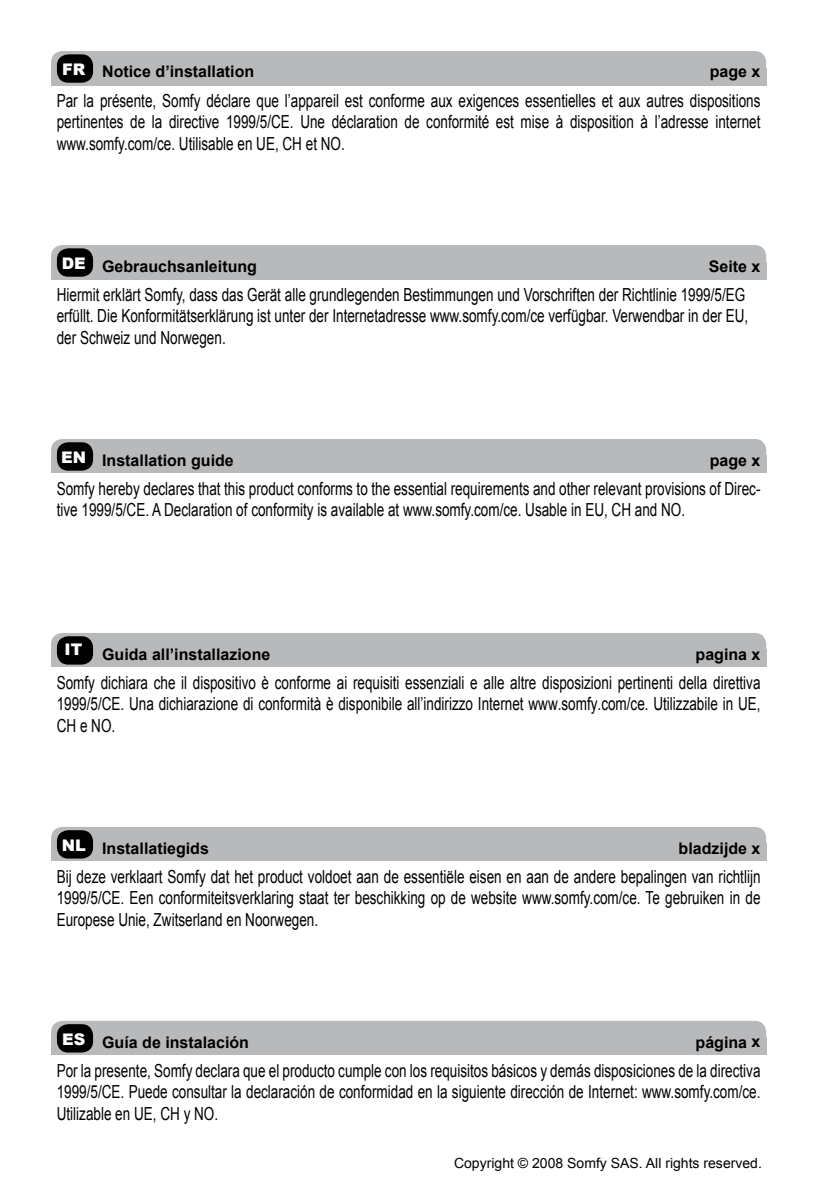
<style>
.page{position:relative;width:840px;height:1191px;background:#fff}
.page>*{position:absolute;margin:0;border:0;box-sizing:border-box;transform-origin:0 0}
.t1{font:18px/21.6px "Arial";color:#000;text-align:justify;scale:.75 1}
.t2{font:700 16px "Arial";color:#000}
.t3{font:900 16px "Arial";color:#fff}
.t4{font:14px "Arial";color:#000}
.s1{font-weight:900;color:#fff}
</style>
<div class="page">
<div style="left:51px;top:51px;width:714px;height:34px;background:#b8b9bb;border-radius:11px"></div>
<div style="left:57px;top:54px;width:36px;height:29px;background:#000;border-radius:11px"></div>
<div style="left:51px;top:245px;width:714px;height:34px;background:#b8b9bb;border-radius:11px"></div>
<div style="left:57px;top:248px;width:36px;height:29px;background:#000;border-radius:11px"></div>
<div style="left:51px;top:1020px;width:714px;height:34px;background:#b8b9bb;border-radius:11px"></div>
<div style="left:57px;top:1024px;width:36px;height:28px;background:#000;border-radius:11px"></div>
<div style="left:51px;top:439px;width:714px;height:34px;background:#b8b9bb;border-radius:11px"></div>
<div style="left:57px;top:442px;width:36px;height:28px;background:#000;border-radius:11px"></div>
<div style="left:51px;top:633px;width:714px;height:34px;background:#b8b9bb;border-radius:11px"></div>
<div style="left:57px;top:636px;width:36px;height:28px;background:#000;border-radius:11px"></div>
<div style="left:51px;top:827px;width:714px;height:34px;background:#b8b9bb;border-radius:11px"></div>
<div style="left:57px;top:830px;width:36px;height:28px;background:#000;border-radius:11px"></div>
<p class="t2" style="left:62px;top:61px;width:194px"><span class="s1">FR</span> Notice d’installation</p>
<p class="t2" style="left:709px;top:61px;width:52px">page x</p>
<p class="t1" style="left:57px;top:90px;width:939px">Par la présente, Somfy déclare que l’appareil est conforme aux exigences essentielles et aux autres dispositions pertinentes de la directive 1999/5/CE. Une déclaration de conformité est mise à disposition à l’adresse internet www.somfy.com/ce. Utilisable en UE, CH et NO.</p>
<p class="t2" style="left:62px;top:256px;width:197px"><sup>DE</sup> Gebrauchsanleitung</p>
<p class="t2" style="left:708px;top:256px;width:53px">Seite x</p>
<p class="t1" style="left:57px;top:284px;width:923px;text-align:left">Hiermit erklärt Somfy, dass das Gerät alle grundlegenden Bestimmungen und Vorschriften der Richtlinie 1999/5/EG erfüllt. Die Konformitätserklärung ist unter der Internetadresse www.somfy.com/ce verfügbar. Verwendbar in der EU, der Schweiz und Norwegen.</p>
<p class="t2" style="left:61px;top:450px;width:174px"><sup>EN</sup> Installation guide</p>
<p class="t2" style="left:709px;top:450px;width:52px">page x</p>
<p class="t1" style="left:57px;top:477px;width:939px">Somfy hereby declares that this product conforms to the essential requirements and other relevant provisions of Direc&shy;tive 1999/5/CE. A Declaration of conformity is available at www.somfy.com/ce. Usable in EU, CH and NO.</p>
<p class="t3" style="left:65px;top:637px;width:19px">IT</p>
<p class="t2" style="left:102px;top:643px;width:170px">Guida all’installazione</p>
<p class="t2" style="left:695px;top:643px;width:66px">pagina x</p>
<p class="t1" style="left:57px;top:671px;width:939px">Somfy dichiara che il dispositivo è conforme ai requisiti essenziali e alle altre disposizioni pertinenti della direttiva 1999/5/CE. Una dichiarazione di conformità è disponibile all’indirizzo Internet www.somfy.com/ce. Utilizzabile in UE, CH e NO.</p>
<p class="t2" style="left:62px;top:837px;width:149px"><sup>NL</sup> Installatiegids</p>
<p class="t2" style="left:678px;top:837px;width:83px">bladzijde x</p>
<p class="t1" style="left:57px;top:865px;width:939px">Bij deze verklaart Somfy dat het product voldoet aan de essentiële eisen en aan de andere bepalingen van richtlijn 1999/5/CE. Een conformiteitsverklaring staat ter beschikking op de website www.somfy.com/ce. Te gebruiken in de Europese Unie, Zwitserland en Noorwegen.</p>
<p class="t2" style="left:62px;top:1031px;width:188px"><sup>ES</sup> Guía de instalación</p>
<p class="t2" style="left:695px;top:1031px;width:66px">página x</p>
<p class="t1" style="left:57px;top:1059px;width:939px">Por la presente, Somfy declara que el producto cumple con los requisitos básicos y demás disposiciones de la directiva 1999/5/CE. Puede consultar la declaración de conformidad en la siguiente dirección de Internet: www.somfy.com/ce.<br>Utilizable en UE, CH y NO.</p>
<p class="t4" style="left:454px;top:1154px;width:309px">Copyright © 2008 Somfy SAS. All rights reserved.</p>
</div>
